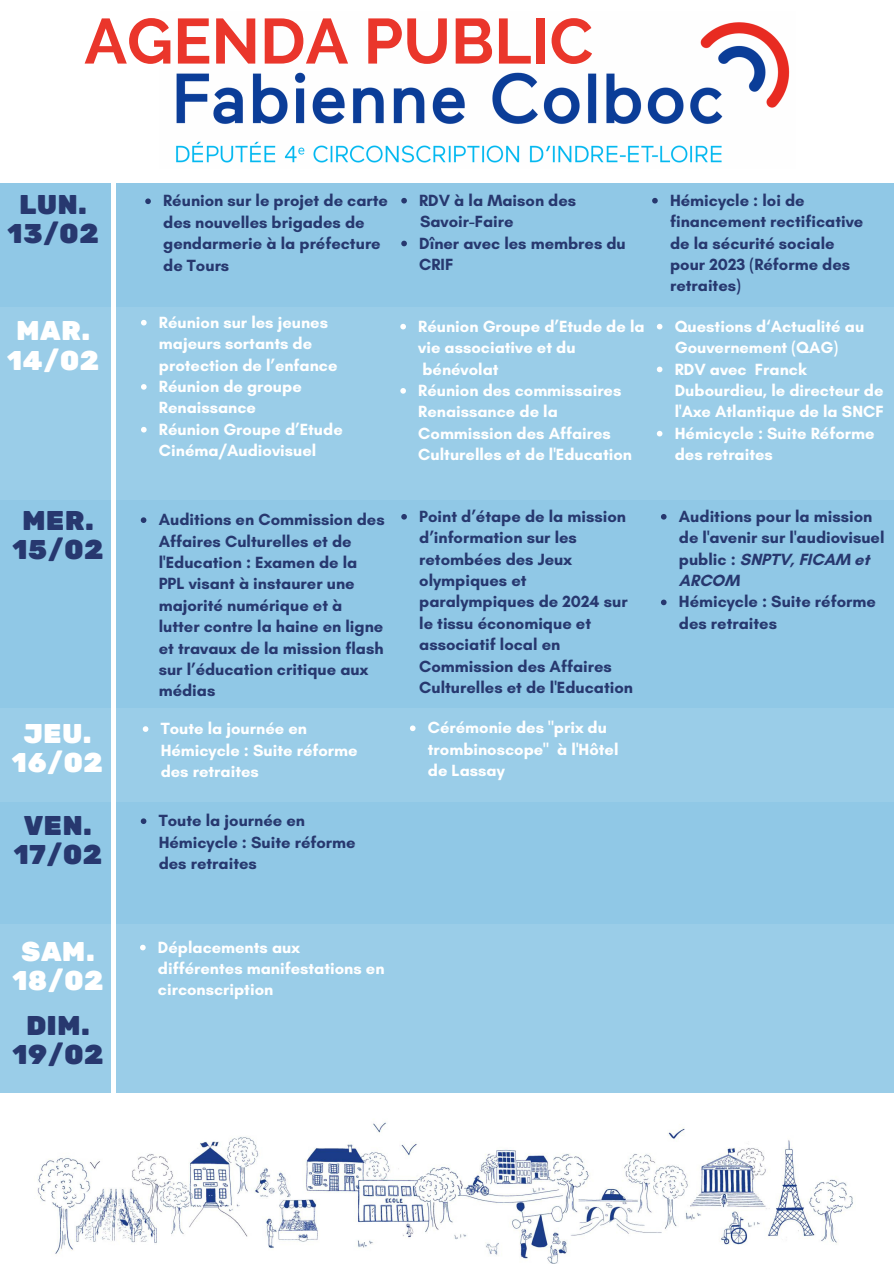
<style>
.page{position:relative;width:894px;height:1264px;background:#fff}
.page>*{position:absolute;margin:0;border:0;box-sizing:border-box;transform-origin:0 0}
.t1{font:700 63.6px "Raleway";color:#ea362b}
.t2{font:27px/29.2px "Rubik One";color:#27386f;text-align:center}
.t3{font:27px/29.2px "Rubik One";color:#fff;text-align:center}
.t4{font:700 16.5px/21.5px "Glacial Indifference";color:#27386f}
.t5{font:700 16.5px/21.5px "Glacial Indifference";color:#fff}
</style>
<div class="page">
<img style="left:37px;top:1122px;width:816px;height:141px">
<div style="left:0;top:184px;width:893px;height:908px;background:#90c8e6"></div>
<img style="left:176px;top:22px;width:614px;height:141px">
<div style="left:0;top:307px;width:893px;height:192px;background:#9acde8"></div>
<div style="left:0;top:708px;width:893px;height:94px;background:#9acde8"></div>
<div style="left:0;top:924px;width:893px;height:177px;background:#9acde8"></div>
<hr style="left:111px;top:155px;width:4px;height:1007px;background:#fff">
<svg style="left:141px;top:320px;width:6px;height:5px"></svg>
<svg style="left:141px;top:384px;width:6px;height:6px"></svg>
<svg style="left:141px;top:427px;width:6px;height:5px"></svg>
<svg style="left:141px;top:517px;width:5px;height:6px"></svg>
<svg style="left:400px;top:324px;width:6px;height:5px"></svg>
<svg style="left:400px;top:388px;width:6px;height:5px"></svg>
<svg style="left:656px;top:324px;width:6px;height:5px"></svg>
<svg style="left:656px;top:366px;width:6px;height:6px"></svg>
<svg style="left:656px;top:431px;width:6px;height:5px"></svg>
<svg style="left:140px;top:944px;width:6px;height:6px"></svg>
<svg style="left:145px;top:198px;width:6px;height:6px"></svg>
<svg style="left:401px;top:514px;width:6px;height:5px"></svg>
<svg style="left:661px;top:514px;width:5px;height:5px"></svg>
<svg style="left:661px;top:599px;width:5px;height:6px"></svg>
<svg style="left:141px;top:818px;width:5px;height:6px"></svg>
<svg style="left:401px;top:198px;width:6px;height:5px"></svg>
<svg style="left:401px;top:241px;width:6px;height:5px"></svg>
<svg style="left:652px;top:198px;width:5px;height:5px"></svg>
<svg style="left:143px;top:726px;width:5px;height:6px"></svg>
<svg style="left:410px;top:725px;width:5px;height:6px"></svg>
<h1 class="t1" style="left:84px;top:4px;width:510px">AGENDA PUBLIC</h1>
<h2 class="t2" style="left:8px;top:191px;width:93px">LUN.<br>13/02</h2>
<p class="t4" style="left:163px;top:190px;width:226px">Réunion sur le projet de carte des nouvelles brigades de gendarmerie à la préfecture de Tours</p>
<p class="t4" style="left:419px;top:189px;width:158px">RDV à la Maison des</p>
<p class="t4" style="left:419px;top:232px;width:208px">Dîner avec les membres du<br>CRIF</p>
<p class="t4" style="left:420px;top:211px;width:95px">Savoir-Faire</p>
<p class="t4" style="left:670px;top:189px;width:195px">Hémicycle : loi de financement rectificative de la sécurité sociale pour 2023 (Réforme des retraites)</p>
<h2 class="t3" style="left:7px;top:317px;width:94px">MAR.<br>14/02</h2>
<p class="t5" style="left:159px;top:311px;width:185px">Réunion sur les jeunes majeurs sortants de protection de l’enfance<br>Réunion de groupe<br>Renaissance<br>Réunion Groupe d’Etude<br>Cinéma/Audiovisuel</p>
<p class="t5" style="left:418px;top:315px;width:228px">Réunion Groupe d’Etude de la vie associative et du bénévolat<br>Réunion des commissaires<br>Renaissance de la<br>Commission des Affaires<br>Culturelles et de l'Education</p>
<p class="t5" style="left:674px;top:315px;width:210px">Questions d‘Actualité au<br>Gouvernement (QAG)<br>RDV avec Franck<br>Dubourdieu, le directeur de l'Axe Atlantique de la SNCF<br>Hémicycle : Suite Réforme des retraites</p>
<h2 class="t2" style="left:12px;top:507px;width:93px">MER.<br>15/02</h2>
<p class="t4" style="left:159px;top:508px;width:227px">Auditions en Commission des<br>Affaires Culturelles et de l'Education : Examen de la<br>PPL visant à instaurer une majorité numérique et à lutter contre la haine en ligne et travaux de la mission flash sur l’éducation critique aux médias</p>
<p class="t4" style="left:419px;top:505px;width:215px">Point d’étape de la mission d’information sur les retombées des Jeux olympiques et paralympiques de 2024 sur le tissu économique et associatif local en<br>Commission des Affaires<br>Culturelles et de l'Education</p>
<p class="t4" style="left:678px;top:505px;width:207px">Auditions pour la mission de l'avenir sur l'audiovisuel public : SNPTV, FICAM et<br>ARCOM<br>Hémicycle : Suite réforme des retraites</p>
<h2 class="t3" style="left:12px;top:719px;width:93px">JEU.<br>16/02</h2>
<p class="t5" style="left:161px;top:717px;width:198px">Toute la journée en<br>Hémicycle : Suite réforme des retraites</p>
<p class="t5" style="left:428px;top:717px;width:192px">Cérémonie des "prix du trombinoscope" à l'Hôtel de Lassay</p>
<h2 class="t2" style="left:14px;top:811px;width:90px">VEN.<br>17/02</h2>
<p class="t4" style="left:159px;top:809px;width:198px">Toute la journée en<br>Hémicycle : Suite réforme des retraites</p>
<h2 class="t3" style="left:12px;top:938px;width:93px">SAM.<br>18/02</h2>
<h2 class="t2" style="left:12px;top:1012px;width:93px">DIM.<br>19/02</h2>
<p class="t5" style="left:158px;top:936px;width:228px">Déplacements aux différentes manifestations en circonscription</p>
</div>
